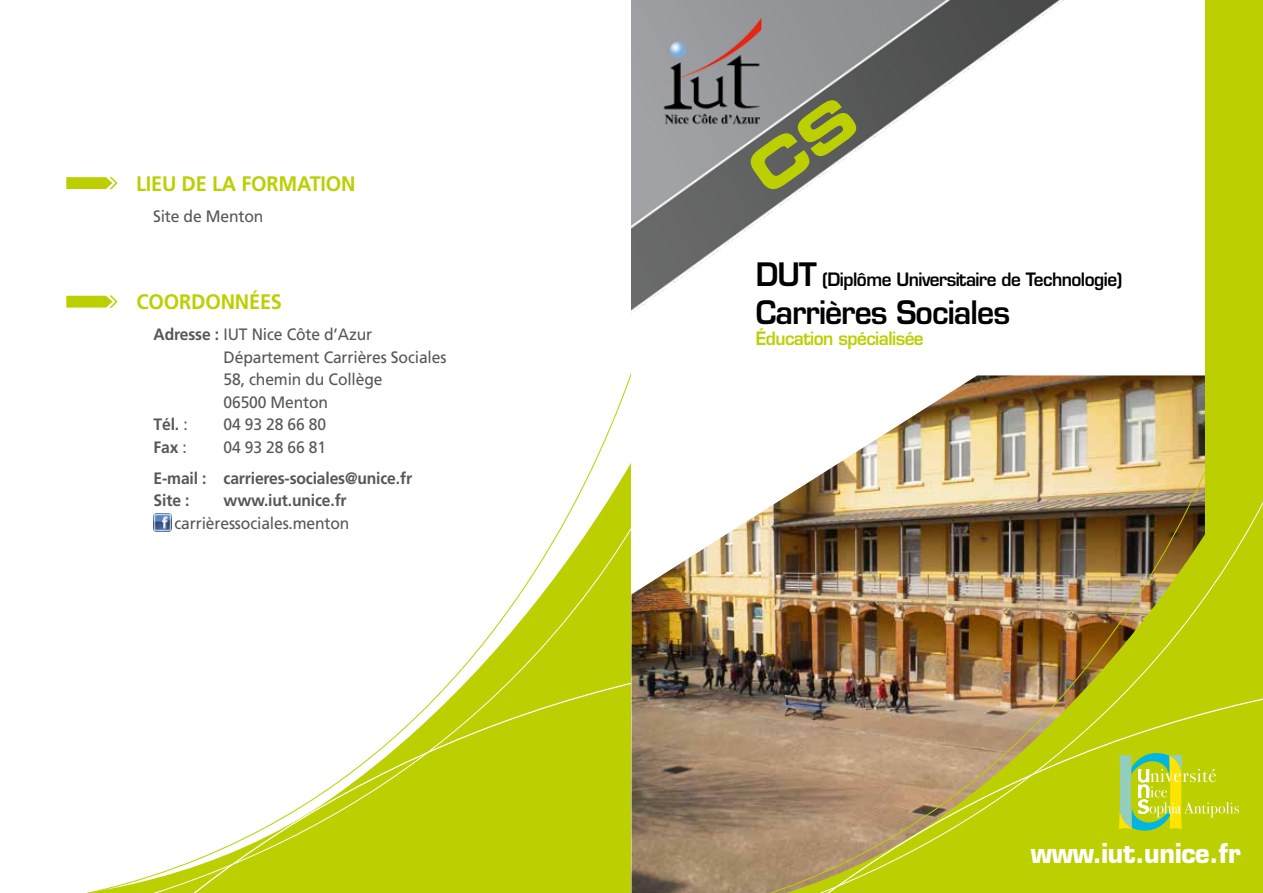
<style>
.page{position:relative;width:1263px;height:893px;background:#fff}
.page>*{position:absolute;margin:0;border:0;box-sizing:border-box;transform-origin:0 0}
.t1{font:600 31.5px "Eurostile";letter-spacing:-.03em;color:#000;scale:.95 1}
.t2{font:700 26.7px "Eurostile";letter-spacing:-.01em;color:#fff;scale:.95 1}
.t3{font:700 21px "Frutiger";letter-spacing:-.01em;color:#bccf00;scale:.95 1}
.t4{font:600 18px "Eurostile";letter-spacing:-.03em;color:#000;scale:.95 1}
.t5{font:600 18px "Eurostile";letter-spacing:-.03em;color:#bccf00;scale:.95 1}
.t6{font:16.5px/22.5px "Frutiger LT Std";letter-spacing:-.01em;color:#575756;scale:.95 1}
.t7{font:700 16.5px/22.5px "Frutiger";letter-spacing:-.01em;color:#575756;scale:.95 1}
.s1{font-family:"Frutiger";font-weight:700}
.s2{font-family:"Frutiger LT Std";font-weight:400}
.s3{font-size:31.5px}
</style>
<div class="page">
<svg style="left:86px;top:765px;width:274px;height:128px"></svg>
<svg style="left:360px;top:696px;width:76px;height:197px;fill:#bccf00"></svg>
<img style="left:614px;top:373px;width:591px;height:44px">
<img style="left:436px;top:417px;width:827px;height:476px">
<img style="left:536px;top:570px;width:727px;height:323px">
<img style="left:631px;top:0;width:632px;height:403px">
<svg style="left:66px;top:176px;width:52px;height:14px"></svg>
<svg style="left:66px;top:295px;width:52px;height:14px"></svg>
<img style="left:154px;top:514px;width:18px;height:18px">
<svg style="left:1119px;top:753px;width:120px;height:78px;background:#b5d234"></svg>
<svg style="left:745px;top:95px;width:115px;height:99px;background:#7e7f7f"></svg>
<p class="t3" style="left:136px;top:171px;width:233px">LIEU DE LA FORMATION</p>
<p class="t6" style="left:153px;top:205px;width:118px">Site de Menton</p>
<p class="t3" style="left:137px;top:290px;width:155px">COORDONNÉES</p>
<p class="t6" style="left:224px;top:323px;width:236px;text-indent:-70px"><span class="s1">Adresse :</span> IUT Nice Côte d’Azur<br>Département Carrières Sociales<br>58, chemin du Collège<br>06500 Menton</p>
<p class="t7" style="left:154px;top:413px;width:37px">Tél. <span class="s2">:</span></p>
<p class="t6" style="left:224px;top:413px;width:109px">04 93 28 66 80</p>
<p class="t7" style="left:154px;top:436px;width:37px">Fax <span class="s2">:</span></p>
<p class="t6" style="left:224px;top:436px;width:109px">04 93 28 66 81</p>
<p class="t7" style="left:154px;top:467px;width:274px">E-mail : carrieres-sociales@unice.fr<br>Site :</p>
<p class="t7" style="left:224px;top:489px;width:131px">www.iut.unice.fr</p>
<p class="t6" style="left:175px;top:512px;width:186px">carrièressociales.menton</p>
<p class="t4" style="left:756px;top:268px;width:388px"><span class="s3">DUT</span> (Diplôme Universitaire de Technologie)</p>
<h1 class="t1" style="left:756px;top:292px;width:269px">Carrières Sociales</h1>
<p class="t5" style="left:756px;top:327px;width:178px">Éducation spécialisée</p>
<h2 class="t2" style="left:1031px;top:837px;width:223px">www.iut.unice.fr</h2>
</div>
